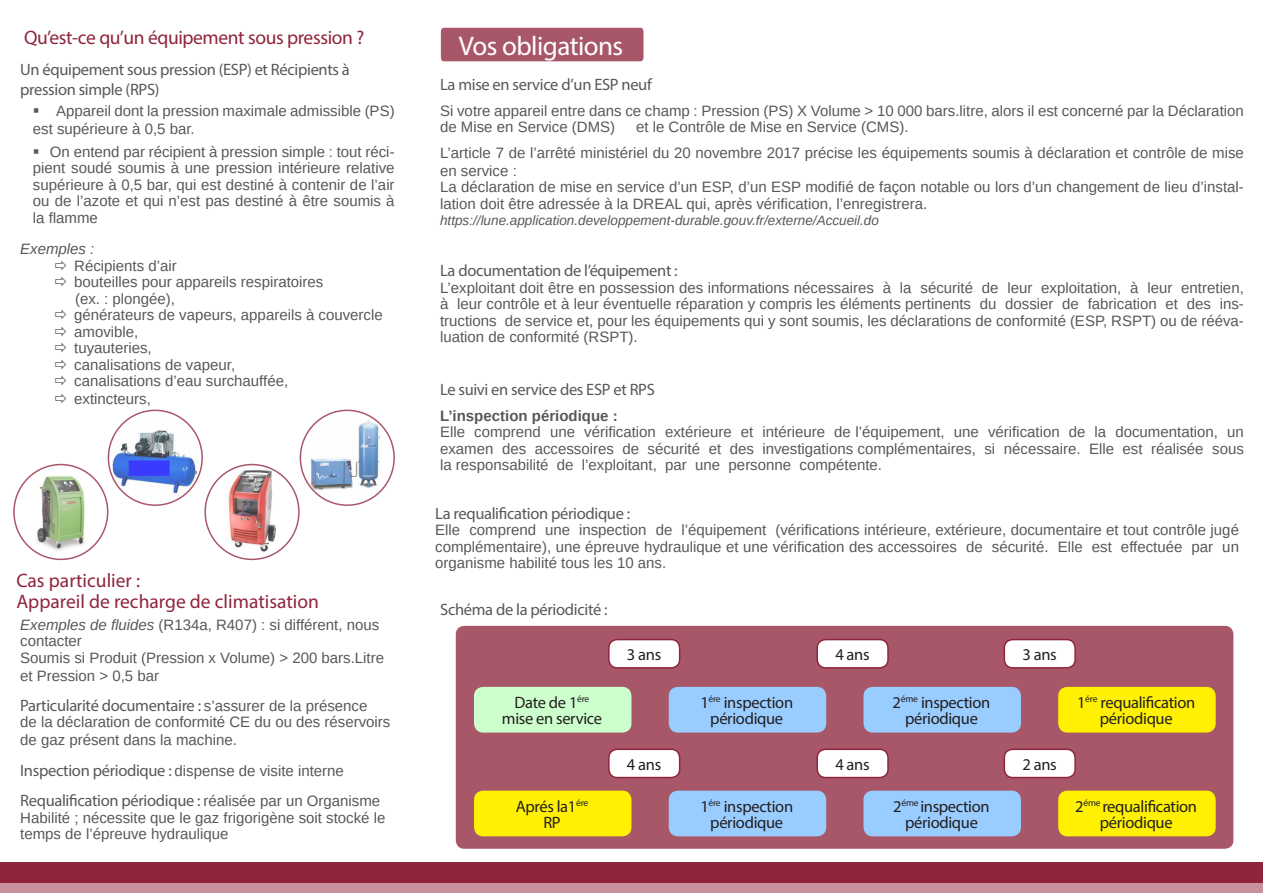
<style>
.page{position:relative;width:1263px;height:893px;background:#fff}
.page>*{position:absolute;margin:0;border:0;box-sizing:border-box;transform-origin:0 0}
.t1{font:27px "Myriad Pro";letter-spacing:-.02em;color:#fff}
.t2{font:19.5px "Myriad Pro";color:#8f253c}
.t3{font:19.5px "Myriad Pro";letter-spacing:-.02em;color:#8f253c}
.t4{font:16.5px/19.8px "Myriad Pro";letter-spacing:-.02em;color:#57585a}
.t5{font:16.5px "Myriad Pro";letter-spacing:-.02em;color:#231f20}
.t6{font:15px/16.5px "Liberation Sans";color:#57585a}
.t7{font:700 15px "Liberation Sans";color:#57585a}
.t8{font:italic 15px "Liberation Sans";color:#57585a}
.t9{font:italic 13.5px "Liberation Sans";color:#57585a}
.s1{font-style:italic}
.s2{font-family:"Liberation Sans";font-size:15px}
.s3{font-family:"Myriad Pro";font-size:16.5px}
</style>
<div class="page">
<div style="left:441px;top:28px;width:202px;height:33px;background:#a85769"></div>
<div style="left:0;top:862px;width:1263px;height:22px;background:#8f253c"></div>
<div style="left:0;top:884px;width:1263px;height:9px;background:#c7929e"></div>
<img style="left:113px;top:420px;width:88px;height:82px">
<div style="left:108px;top:410px;width:95px;height:96px;border:2px solid #8f253c;border-radius:50%"></div>
<img style="left:14px;top:474px;width:94px;height:79px">
<div style="left:13px;top:464px;width:95px;height:96px;border:2px solid #8f253c;border-radius:50%"></div>
<img style="left:207px;top:465px;width:91px;height:90px">
<div style="left:204px;top:464px;width:96px;height:96px;border:2px solid #8f253c;border-radius:50%"></div>
<div style="left:456px;top:626px;width:777px;height:223px;background:#a85769;border-radius:9px"></div>
<div style="left:475px;top:688px;width:156px;height:44px;background:#cdffcc;border-radius:9px"></div>
<div style="left:474px;top:687px;width:157px;height:46px;border:2px solid #cdffcc;border-radius:9px"></div>
<div style="left:475px;top:791px;width:156px;height:45px;background:#fff101;border-radius:9px"></div>
<div style="left:474px;top:791px;width:157px;height:45px;border:2px solid #fff101;border-radius:9px"></div>
<div style="left:609px;top:640px;width:71px;height:28px;background:#fff;border-radius:9px"></div>
<div style="left:608px;top:639px;width:72px;height:30px;border:2px solid #8f253c;border-radius:9px"></div>
<div style="left:609px;top:749px;width:71px;height:28px;background:#fff;border-radius:9px"></div>
<div style="left:608px;top:748px;width:72px;height:30px;border:2px solid #8f253c;border-radius:9px"></div>
<div style="left:669px;top:791px;width:156px;height:45px;background:#99cdff;border-radius:9px"></div>
<div style="left:669px;top:791px;width:157px;height:45px;border:2px solid #99cdff;border-radius:9px"></div>
<div style="left:669px;top:688px;width:156px;height:44px;background:#99cdff;border-radius:9px"></div>
<div style="left:669px;top:687px;width:157px;height:46px;border:2px solid #99cdff;border-radius:9px"></div>
<div style="left:864px;top:791px;width:156px;height:45px;background:#99cdff;border-radius:9px"></div>
<div style="left:863px;top:791px;width:158px;height:45px;border:2px solid #99cdff;border-radius:9px"></div>
<div style="left:864px;top:688px;width:156px;height:44px;background:#99cdff;border-radius:9px"></div>
<div style="left:863px;top:687px;width:158px;height:46px;border:2px solid #99cdff;border-radius:9px"></div>
<div style="left:1059px;top:791px;width:156px;height:45px;background:#fff101;border-radius:9px"></div>
<div style="left:1058px;top:791px;width:158px;height:45px;border:2px solid #fff101;border-radius:9px"></div>
<div style="left:1059px;top:688px;width:156px;height:44px;background:#fff101;border-radius:9px"></div>
<div style="left:1058px;top:687px;width:158px;height:46px;border:2px solid #fff101;border-radius:9px"></div>
<div style="left:817px;top:640px;width:71px;height:28px;background:#fff;border-radius:9px"></div>
<div style="left:816px;top:639px;width:73px;height:30px;border:2px solid #8f253c;border-radius:9px"></div>
<div style="left:817px;top:749px;width:71px;height:28px;background:#fff;border-radius:9px"></div>
<div style="left:816px;top:748px;width:73px;height:30px;border:2px solid #8f253c;border-radius:9px"></div>
<div style="left:1004px;top:640px;width:71px;height:28px;background:#fff;border-radius:9px"></div>
<div style="left:1003px;top:639px;width:73px;height:30px;border:2px solid #8f253c;border-radius:9px"></div>
<div style="left:1004px;top:749px;width:71px;height:28px;background:#fff;border-radius:9px"></div>
<div style="left:1003px;top:748px;width:73px;height:30px;border:2px solid #8f253c;border-radius:9px"></div>
<img style="left:310px;top:419px;width:70px;height:76px">
<div style="left:300px;top:410px;width:95px;height:96px;border:2px solid #8f253c;border-radius:50%"></div>
<p class="t3" style="left:24px;top:25px;width:342px">Qu’est-ce qu’un équipement sous pression ?</p>
<p class="t4" style="left:20px;top:60px;width:331px">Un équipement sous pression (ESP) et Récipients à pression simple (RPS)</p>
<p class="t6" style="left:33px;top:102px;width:363px;line-height:18px;text-indent:23px">Appareil dont la pression maximale admissible (PS) est supérieure à 0,5 bar.</p>
<p class="t6" style="left:33px;top:143px;width:363px;text-align:justify;text-indent:17px">On entend par récipient à pression simple : tout réci&shy;pient soudé soumis à une pression intérieure relative supérieure à 0,5 bar, qui est destiné à contenir de l’air ou de l’azote et qui n’est pas destiné à être soumis à la flamme</p>
<p class="t8" style="left:20px;top:239px;width:76px">Exemples :</p>
<p class="t6" style="left:74px;top:257px;width:104px">Récipients d’air</p>
<p class="t6" style="left:74px;top:274px;width:251px">bouteilles pour appareils respiratoires</p>
<p class="t6" style="left:75px;top:290px;width:102px">(ex. : plongée),</p>
<p class="t6" style="left:74px;top:307px;width:310px">générateurs de vapeurs, appareils à couvercle</p>
<p class="t6" style="left:74px;top:323px;width:66px">amovible,</p>
<p class="t6" style="left:74px;top:340px;width:79px">tuyauteries,</p>
<p class="t6" style="left:74px;top:356px;width:162px">canalisations de vapeur,</p>
<p class="t6" style="left:74px;top:373px;width:216px">canalisations d’eau surchauffée,</p>
<p class="t6" style="left:74px;top:391px;width:78px">extincteurs,</p>
<p class="t2" style="left:16px;top:568px;width:125px">Cas particulier :</p>
<p class="t2" style="left:16px;top:589px;width:304px">Appareil de recharge de climatisation</p>
<p class="t6" style="left:20px;top:616px;width:361px"><span class="s1">Exemples de fluides</span> (R134a, R407) : si différent, nous contacter</p>
<p class="t6" style="left:20px;top:649px;width:365px;line-height:18px">Soumis si Produit (Pression x Volume) &gt; 200 bars.Litre et Pression &gt; 0,5 bar</p>
<p class="t4" style="left:20px;top:695px;width:349px">Particularité documentaire : <span class="s2">s’assurer de la présence</span></p>
<p class="t6" style="left:20px;top:713px;width:372px;line-height:18px">de la déclaration de conformité CE du ou des réservoirs de gaz présent dans la machine.</p>
<p class="t6" style="left:20px;top:762px;width:325px"><span class="s3">Inspection périodique :</span> dispense de visite interne</p>
<p class="t4" style="left:20px;top:790px;width:361px">Requalification périodique : <span class="s2">réalisée par un Organisme</span></p>
<p class="t6" style="left:20px;top:809px;width:367px">Habilité ; nécessite que le gaz frigorigène soit stocké le temps de l’épreuve hydraulique</p>
<p class="t1" style="left:459px;top:29px;width:166px">Vos obligations</p>
<p class="t4" style="left:440px;top:75px;width:213px">La mise en service d’un ESP neuf</p>
<p class="t6" style="left:440px;top:102px;width:805px">Si votre appareil entre dans ce champ : Pression (PS) X Volume &gt; 10 000 bars.litre, alors il est concerné par la Déclaration de Mise en Service (DMS)</p>
<p class="t6" style="left:636px;top:119px;width:274px">et le Contrôle de Mise en Service (CMS).</p>
<p class="t6" style="left:440px;top:144px;width:805px;line-height:18px">L’article 7 de l’arrêté ministériel du 20 novembre 2017 précise les équipements soumis à déclaration et contrôle de mise en service :</p>
<p class="t6" style="left:440px;top:179px;width:805px">La déclaration de mise en service d’un ESP, d’un ESP modifié de façon notable ou lors d’un changement de lieu d’instal&shy;lation doit être adressée à la DREAL qui, après vérification, l’enregistrera.</p>
<p class="t9" style="left:440px;top:212px;width:440px">https://lune.application.developpement-durable.gouv.fr/externe/Accueil.do</p>
<p class="t4" style="left:440px;top:261px;width:239px">La documentation de l’équipement :</p>
<p class="t6" style="left:440px;top:279px;width:805px;text-align:justify">L’exploitant doit être en possession des informations nécessaires à la sécurité de leur exploitation, à leur entretien, à leur contrôle et à leur éventuelle réparation y compris les éléments pertinents du dossier de fabrication et des ins&shy;tructions de service et, pour les équipements qui y sont soumis, les déclarations de conformité (ESP, RSPT) ou de rééva&shy;luation de conformité (RSPT).</p>
<p class="t4" style="left:440px;top:379px;width:216px">Le suivi en service des ESP et RPS</p>
<p class="t7" style="left:440px;top:405px;width:179px">L’inspection périodique :</p>
<p class="t6" style="left:440px;top:424px;width:805px;text-align:justify">Elle comprend une vérification extérieure et intérieure de l’équipement, une vérification de la documentation, un examen des accessoires de sécurité et des investigations complémentaires, si nécessaire. Elle est réalisée sous la responsabilité de l’exploitant, par une personne compétente.</p>
<p class="t4" style="left:435px;top:503px;width:196px">La requalification périodique :</p>
<p class="t6" style="left:435px;top:522px;width:805px;text-align:justify">Elle comprend une inspection de l’équipement (vérifications intérieure, extérieure, documentaire et tout contrôle jugé complémentaire), une épreuve hydraulique et une vérification des accessoires de sécurité. Elle est effectuée par un organisme habilité tous les 10 ans.</p>
<p class="t4" style="left:440px;top:599px;width:169px">Schéma de la périodicité :</p>
<p class="t5" style="left:515px;top:692px;width:76px">Date de 1<sup>ére</sup></p>
<p class="t5" style="left:502px;top:709px;width:102px">mise en service</p>
<p class="t5" style="left:516px;top:796px;width:74px">Aprés la1<sup>ére</sup></p>
<p class="t5" style="left:543px;top:812px;width:19px">RP</p>
<p class="t5" style="left:627px;top:644px;width:36px">3 ans</p>
<p class="t5" style="left:627px;top:754px;width:36px">4 ans</p>
<p class="t5" style="left:700px;top:692px;width:94px">1<sup>ére</sup> inspection</p>
<p class="t5" style="left:710px;top:709px;width:74px">périodique</p>
<p class="t5" style="left:700px;top:796px;width:94px">1<sup>ére</sup> inspection</p>
<p class="t5" style="left:710px;top:812px;width:74px">périodique</p>
<p class="t5" style="left:835px;top:644px;width:36px">4 ans</p>
<p class="t5" style="left:835px;top:754px;width:36px">4 ans</p>
<p class="t5" style="left:893px;top:692px;width:99px">2<sup>éme</sup> inspection</p>
<p class="t5" style="left:905px;top:709px;width:74px">périodique</p>
<p class="t5" style="left:893px;top:796px;width:98px">2<sup>éme</sup> inspection</p>
<p class="t5" style="left:905px;top:812px;width:74px">périodique</p>
<p class="t5" style="left:1022px;top:644px;width:36px">3 ans</p>
<p class="t5" style="left:1022px;top:754px;width:36px">2 ans</p>
<p class="t5" style="left:1077px;top:692px;width:120px">1<sup>ére</sup> requalification</p>
<p class="t5" style="left:1100px;top:709px;width:74px">périodique</p>
<p class="t5" style="left:1075px;top:796px;width:123px">2<sup>éme</sup> requalification</p>
<p class="t5" style="left:1100px;top:812px;width:74px">périodique</p>
</div>
